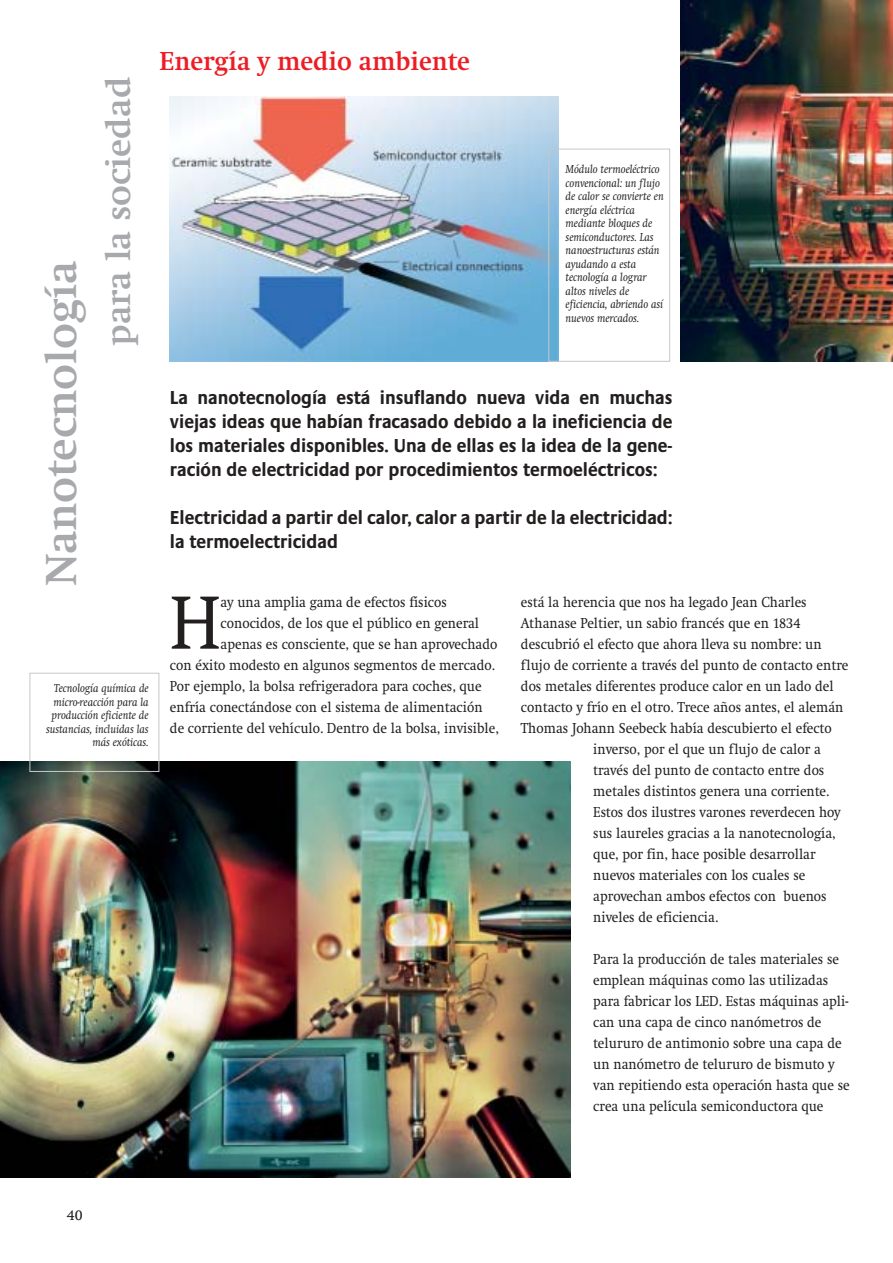
<style>
.page{position:relative;width:893px;height:1263px;background:#fff}
.page>*{position:absolute;margin:0;border:0;box-sizing:border-box;transform-origin:0 0}
.t1{font:78px "Swift EF";color:#231f1f;scale:.9 1}
.t2{font:700 45px "Swift EF";color:#a7a9ac}
.t3{font:700 36px "Swift EF";color:#a7a9ac}
.t4{font:700 27px "Swift EF";color:#ee1c24;scale:.95 1}
.t5{font:700 19.5px/24px "Praxis EF";color:#231f1f;text-align:justify;scale:.9 1}
.t6{font:15px/21px "Swift EF";color:#231f1f;scale:.9 1}
.t7{font:15px "Swift EF";color:#231f1f}
.t8{font:italic 12px/13.5px "Swift EF";letter-spacing:-.005em;color:#231f1f;text-align:right;scale:.9 1}
</style>
<div class="page">
<img style="left:680px;top:0;width:212px;height:362px">
<img style="left:0;top:761px;width:570px;height:417px">
<div style="left:30px;top:673px;width:129px;height:99px;border:1px solid #c7c8ca"></div>
<img style="left:170px;top:97px;width:388px;height:265px">
<div style="left:548px;top:149px;width:122px;height:213px;border:1px solid #c7c8ca"></div>
<h2 class="t2" style="left:44px;top:586px;width:326px;rotate:-90deg">Nanotecnología</h2>
<h3 class="t3" style="left:104px;top:346px;width:270px;rotate:-90deg">para la sociedad</h3>
<p class="t8" style="left:46px;top:683px;width:115px">Tecnología química de micro-reacción para la producción eficiente de sustancias, incluidas las más exóticas.</p>
<h3 class="t4" style="left:159px;top:51px;width:328px">Energía y medio ambiente</h3>
<p class="t8" style="left:565px;top:163px;width:110px;text-align:left">Módulo termoeléctrico convencional: un flujo de calor se convierte en energía eléctrica mediante bloques de semiconductores. Las nanoestructuras están ayudando a esta tecnología a lograr altos niveles de eficiencia, abriendo así nuevos mercados.</p>
<p class="t5" style="left:170px;top:387px;width:560px">La nanotecnología está insuflando nueva vida en muchas viejas ideas que habían fracasado debido a la ineficiencia de los materiales disponibles. Una de ellas es la idea de la gene&shy;ración de electricidad por procedimientos termoeléctricos:</p>
<h3 class="t5" style="left:170px;top:507px;width:560px">Electricidad a partir del calor, calor a partir de la electricidad: la termoelectricidad</h3>
<h1 class="t1" style="left:170px;top:593px;width:58px">H</h1>
<p class="t6" style="left:220px;top:593px;width:253px">ay una amplia gama de efectos físicos</p>
<p class="t6" style="left:220px;top:614px;width:289px">conocidos, de los que el público en general</p>
<p class="t6" style="left:220px;top:635px;width:309px">apenas es consciente, que se han aprovechado</p>
<p class="t6" style="left:170px;top:656px;width:362px">con éxito modesto en algunos segmentos de mercado.</p>
<p class="t6" style="left:170px;top:677px;width:348px">Por ejemplo, la bolsa refrigeradora para coches, que</p>
<p class="t6" style="left:170px;top:698px;width:349px">enfría conectándose con el sistema de alimentación</p>
<p class="t6" style="left:170px;top:719px;width:367px">de corriente del vehículo. Dentro de la bolsa, invisible,</p>
<p class="t6" style="left:521px;top:593px;width:319px">está la herencia que nos ha legado Jean Charles</p>
<p class="t6" style="left:521px;top:614px;width:312px">Athanase Peltier, un sabio francés que en 1834</p>
<p class="t6" style="left:521px;top:635px;width:335px">descubrió el efecto que ahora lleva su nombre: un</p>
<p class="t6" style="left:521px;top:656px;width:365px">flujo de corriente a través del punto de contacto entre</p>
<p class="t6" style="left:521px;top:677px;width:349px">dos metales diferentes produce calor en un lado del</p>
<p class="t6" style="left:521px;top:698px;width:360px">contacto y frío en el otro. Trece años antes, el alemán</p>
<p class="t6" style="left:521px;top:719px;width:347px">Thomas Johann Seebeck había descubierto el efecto</p>
<p class="t6" style="left:593px;top:740px;width:254px">inverso, por el que un flujo de calor a</p>
<p class="t6" style="left:593px;top:761px;width:258px">través del punto de contacto entre dos</p>
<p class="t6" style="left:593px;top:782px;width:264px">metales distintos genera una corriente.</p>
<p class="t6" style="left:593px;top:803px;width:276px">Estos dos ilustres varones reverdecen hoy</p>
<p class="t6" style="left:593px;top:824px;width:271px">sus laureles gracias a la nanotecnología,</p>
<p class="t6" style="left:593px;top:845px;width:248px">que, por fin, hace posible desarrollar</p>
<p class="t6" style="left:593px;top:866px;width:237px">nuevos materiales con los cuales se</p>
<p class="t6" style="left:593px;top:887px;width:261px">aprovechan ambos efectos con buenos</p>
<p class="t6" style="left:593px;top:908px;width:140px">niveles de eficiencia.</p>
<p class="t6" style="left:593px;top:950px;width:286px">Para la producción de tales materiales se emplean máquinas como las utilizadas para fabricar los LED. Estas máquinas apli&shy;can una capa de cinco nanómetros de telururo de antimonio sobre una capa de un nanómetro de telururo de bismuto y van repitiendo esta operación hasta que se crea una película semiconductora que</p>
<p class="t7" style="left:67px;top:1210px;width:17px">40</p>
</div>
